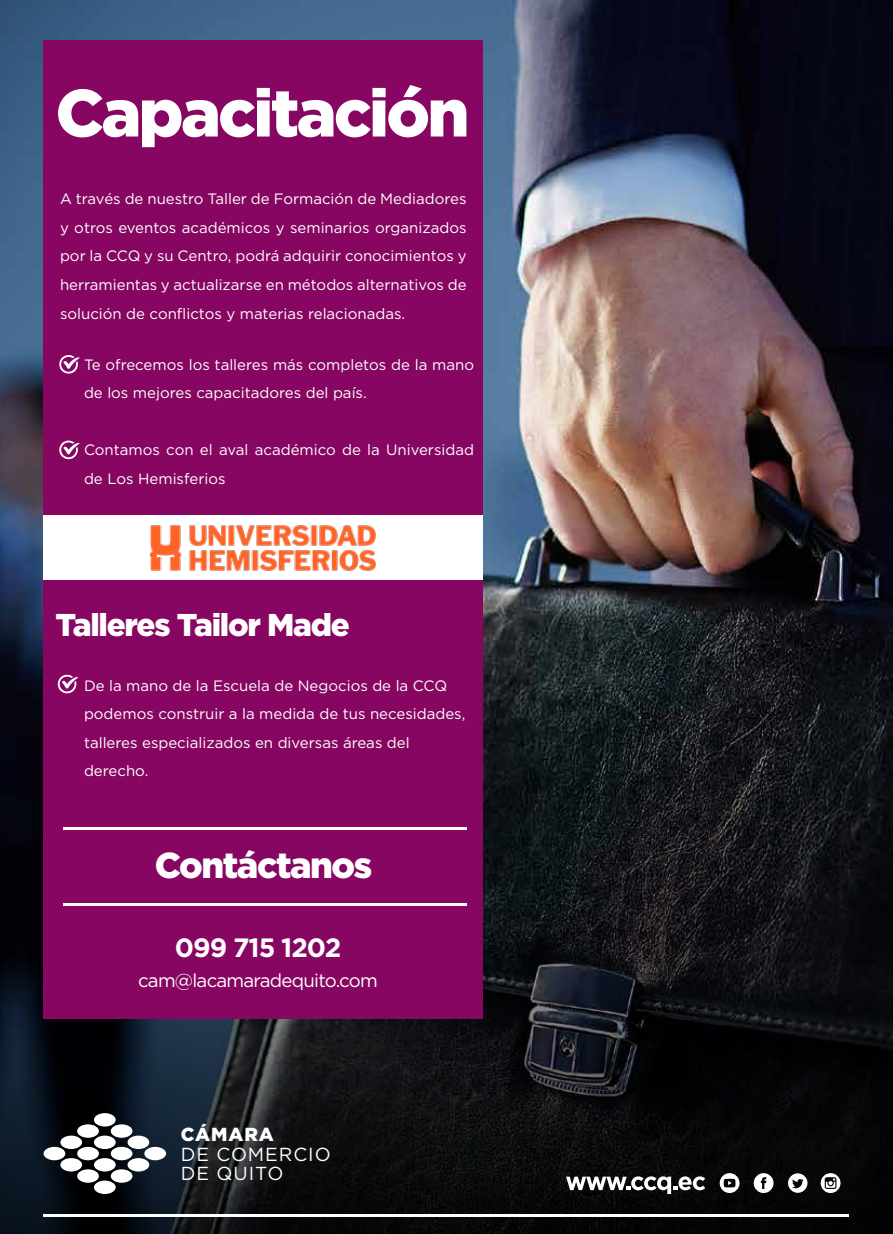
<style>
.page{position:relative;width:893px;height:1234px;background:#fff}
.page>*{position:absolute;margin:0;border:0;box-sizing:border-box;transform-origin:0 0}
.t1{font:900 66.6px "Gotham";letter-spacing:-.04em;color:#fff}
.t2{font:900 36px "Gotham";letter-spacing:-.04em;color:#fff}
.t3{font:900 31.5px "Gotham";letter-spacing:-.04em;color:#fff}
.t4{font:700 26.4px "Gotham";letter-spacing:-.04em;color:#fff}
.t5{font:18.9px/20px "Gotham";letter-spacing:.05em;color:#fff}
.t6{font:900 18.9px "Gotham";letter-spacing:.05em;color:#fff}
.t7{font:18.6px "Gotham";letter-spacing:-.04em;color:#fff}
.t8{font:15px/28.5px "Gotham";color:#fff}
</style>
<div class="page">
<img style="left:0;top:0;width:893px;height:639px">
<svg style="left:0;top:639px;width:893px;height:594px;background:#101318"></svg>
<div style="left:44px;top:40px;width:439px;height:978px;background:#870662"></div>
<div style="left:94px;top:1112px;width:22px;height:14px;background:#fff;border-radius:50%"></div>
<div style="left:77px;top:1124px;width:22px;height:13px;background:#fff;border-radius:50%"></div>
<div style="left:60px;top:1135px;width:22px;height:13px;background:#fff;border-radius:50%"></div>
<div style="left:44px;top:1146px;width:21px;height:13px;background:#fff;border-radius:50%"></div>
<div style="left:111px;top:1124px;width:21px;height:13px;background:#fff;border-radius:50%"></div>
<div style="left:94px;top:1135px;width:22px;height:13px;background:#fff;border-radius:50%"></div>
<div style="left:77px;top:1146px;width:22px;height:13px;background:#fff;border-radius:50%"></div>
<div style="left:60px;top:1157px;width:22px;height:14px;background:#fff;border-radius:50%"></div>
<div style="left:128px;top:1135px;width:21px;height:13px;background:#fff;border-radius:50%"></div>
<div style="left:111px;top:1146px;width:21px;height:13px;background:#fff;border-radius:50%"></div>
<div style="left:94px;top:1157px;width:22px;height:14px;background:#fff;border-radius:50%"></div>
<svg style="left:77px;top:1168px;width:22px;height:14px"></svg>
<div style="left:144px;top:1146px;width:22px;height:13px;background:#fff;border-radius:50%"></div>
<div style="left:128px;top:1157px;width:21px;height:14px;background:#fff;border-radius:50%"></div>
<div style="left:111px;top:1168px;width:21px;height:14px;background:#fff;border-radius:50%"></div>
<div style="left:94px;top:1180px;width:22px;height:13px;background:#fff;border-radius:50%"></div>
<svg style="left:566px;top:1176px;width:139px;height:17px"></svg>
<svg style="left:754px;top:1172px;width:19px;height:20px"></svg>
<svg style="left:720px;top:1172px;width:19px;height:20px"></svg>
<svg style="left:821px;top:1172px;width:19px;height:20px"></svg>
<svg style="left:788px;top:1172px;width:19px;height:20px"></svg>
<hr style="left:44px;top:1213px;width:805px;height:3px;background:#fff">
<hr style="left:63px;top:826px;width:403px;height:3px;background:#fff">
<hr style="left:63px;top:903px;width:403px;height:2px;background:#fff">
<svg style="left:57px;top:674px;width:21px;height:20px"></svg>
<svg style="left:59px;top:355px;width:21px;height:19px"></svg>
<svg style="left:59px;top:440px;width:21px;height:20px"></svg>
<div style="left:43px;top:515px;width:440px;height:64px;background:#fff"></div>
<img style="left:150px;top:525px;width:225px;height:55px">
<h1 class="t1" style="left:56px;top:67px;width:415px">Capacitación</h1>
<p class="t8" style="left:60px;top:184px;width:408px;text-align:justify">A través de nuestro Taller de Formación de Mediadores y otros eventos académicos y seminarios organizados por la CCQ y su Centro, podrá adquirir conocimientos y herramientas y actualizarse en métodos alternativos de solución de conflictos y materias relacionadas.</p>
<p class="t8" style="left:84px;top:349px;width:391px">Te ofrecemos los talleres más completos de la mano de los mejores capacitadores del país.</p>
<p class="t8" style="left:84px;top:435px;width:392px">Contamos con el aval académico de la Universidad de Los Hemisferios</p>
<h3 class="t3" style="left:56px;top:603px;width:296px">Talleres Tailor Made</h3>
<p class="t8" style="left:84px;top:670px;width:383px">De la mano de la Escuela de Negocios de la CCQ podemos construir a la medida de tus necesidades, talleres especializados en diversas áreas del derecho.</p>
<h2 class="t2" style="left:155px;top:840px;width:219px">Contáctanos</h2>
<h3 class="t4" style="left:175px;top:929px;width:168px">099 715 1202</h3>
<p class="t7" style="left:138px;top:968px;width:241px">cam@lacamaradequito.com</p>
<p class="t6" style="left:181px;top:1120px;width:94px">CÁMARA</p>
<p class="t5" style="left:181px;top:1143px;width:151px">DE COMERCIO<br>DE QUITO</p>
</div>
